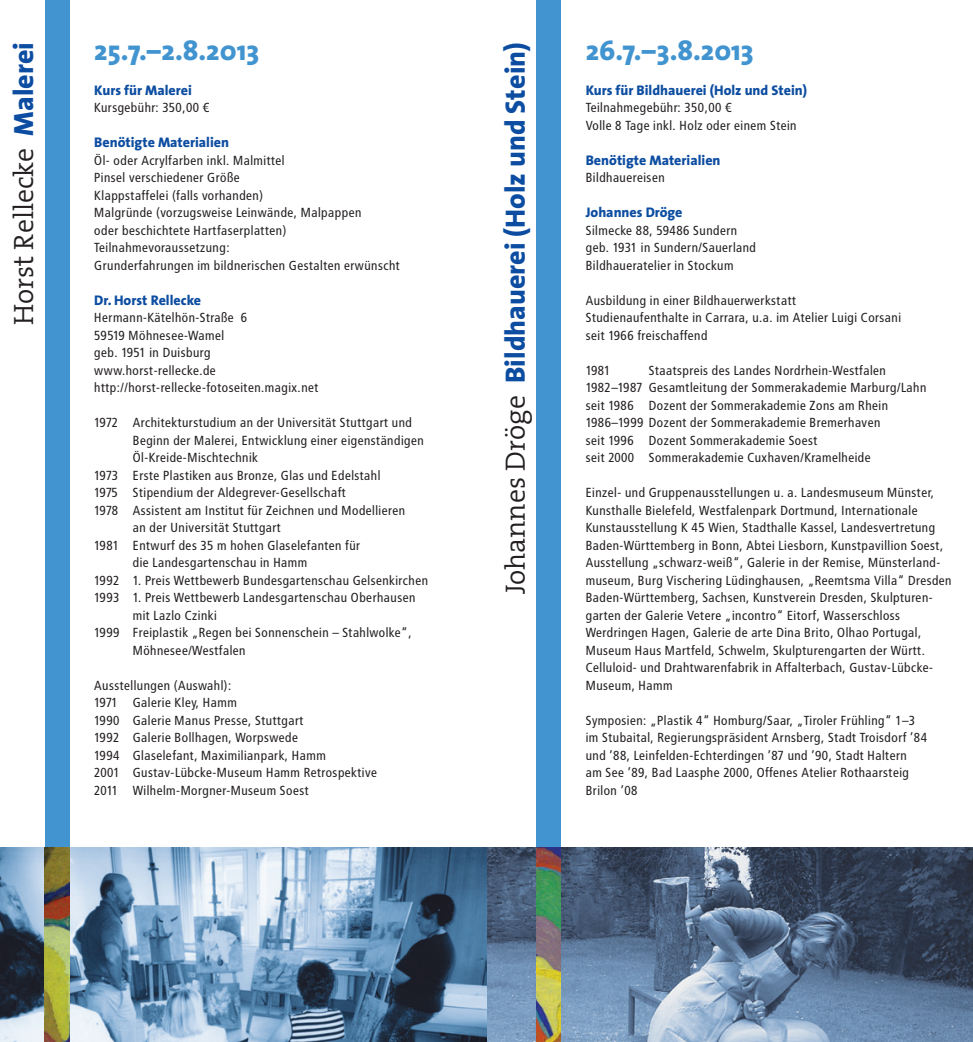
<style>
.page{position:relative;width:973px;height:1042px;background:#fff}
.page>*{position:absolute;margin:0;border:0;box-sizing:border-box;transform-origin:0 0}
.t1{font:800 28px "The Sans";color:#0d4da1}
.t2{font:800 28px "The Sans";color:#4194d0}
.t3{font:300 28px "The Serif";color:#231f20}
.t4{font:800 14px "The Sans";color:#0d4da1}
.t5{font:13.12px/17.5px "Transit";color:#231f20}
.s1{font-family:"The Sans";font-weight:800;color:#0d4da1}
.s2{font-family:"The Serif";font-weight:300;color:#231f20}
</style>
<div class="page">
<div style="left:536px;top:0;width:25px;height:1042px;background:#4194d0"></div>
<img style="left:486px;top:847px;width:486px;height:195px">
<img style="left:536px;top:847px;width:25px;height:195px">
<div style="left:45px;top:0;width:24px;height:1042px;background:#4194d0"></div>
<svg style="left:0;top:847px;width:486px;height:195px;background:#7590a7"></svg>
<img style="left:45px;top:847px;width:24px;height:195px">
<h1 class="t3" style="left:1px;top:325px;width:285px;rotate:-90deg">Horst Rellecke <span class="s1">Malerei</span></h1>
<h1 class="t2" style="left:94px;top:27px;width:166px">25.7.–2.8.2013</h1>
<p class="t4" style="left:94px;top:78px;width:99px">Kurs für Malerei</p>
<p class="t5" style="left:94px;top:99px;width:117px">Kursgebühr: 350,00 €</p>
<p class="t4" style="left:94px;top:131px;width:136px">Benötigte Materialien</p>
<p class="t5" style="left:94px;top:152px;width:307px">Öl- oder Acrylfarben inkl. Malmittel<br>Pinsel verschiedener Größe<br>Klappstaffelei (falls vorhanden)<br>Malgründe (vorzugsweise Leinwände, Malpappen<br>oder beschichtete Hartfaserplatten)<br>Teilnahmevoraussetzung:<br>Grunderfahrungen im bildnerischen Gestalten erwünscht</p>
<p class="t4" style="left:94px;top:288px;width:108px">Dr. Horst Rellecke</p>
<p class="t5" style="left:94px;top:309px;width:226px">Hermann-Kätelhön-Straße 6<br>59519 Möhnesee-Wamel<br>geb. 1951 in Duisburg www.horst-rellecke.de http://horst-rellecke-fotoseiten.magix.net</p>
<p class="t5" style="left:94px;top:414px;width:319px">1972 Architekturstudium an der Universität Stuttgart und</p>
<p class="t5" style="left:133px;top:432px;width:293px">Beginn der Malerei, Entwicklung einer eigenständigen</p>
<p class="t5" style="left:133px;top:449px;width:127px">Öl-Kreide-Mischtechnik</p>
<p class="t5" style="left:94px;top:467px;width:288px">1973 Erste Plastiken aus Bronze, Glas und Edelstahl</p>
<p class="t5" style="left:94px;top:484px;width:253px">1975 Stipendium der Aldegrever-Gesellschaft</p>
<p class="t5" style="left:94px;top:502px;width:313px">1978 Assistent am Institut für Zeichnen und Modellieren</p>
<p class="t5" style="left:133px;top:519px;width:150px">an der Universität Stuttgart</p>
<p class="t5" style="left:94px;top:537px;width:268px">1981 Entwurf des 35 m hohen Glaselefanten für</p>
<p class="t5" style="left:133px;top:554px;width:176px">die Landesgartenschau in Hamm</p>
<p class="t5" style="left:94px;top:572px;width:335px">1992 1. Preis Wettbewerb Bundesgartenschau Gelsenkirchen</p>
<p class="t5" style="left:94px;top:589px;width:323px">1993 1. Preis Wettbewerb Landesgartenschau Oberhausen</p>
<p class="t5" style="left:133px;top:607px;width:86px">mit Lazlo Czinki</p>
<p class="t5" style="left:94px;top:624px;width:319px">1999 Freiplastik „Regen bei Sonnenschein – Stahlwolke“,</p>
<p class="t5" style="left:133px;top:642px;width:115px">Möhnesee/Westfalen</p>
<p class="t5" style="left:94px;top:677px;width:285px">Ausstellungen (Auswahl):<br>1971 Galerie Kley, Hamm<br>1990 Galerie Manus Presse, Stuttgart<br>1992 Galerie Bollhagen, Worpswede<br>1994 Glaselefant, Maximilianpark, Hamm<br>2001 Gustav-Lübcke-Museum Hamm Retrospektive 2011 Wilhelm-Morgner-Museum Soest</p>
<h1 class="t1" style="left:491px;top:594px;width:553px;rotate:-90deg"><span class="s2">Johannes Dröge</span> Bildhauerei (Holz und Stein)</h1>
<h1 class="t2" style="left:585px;top:27px;width:169px">26.7.–3.8.2013</h1>
<p class="t4" style="left:585px;top:78px;width:223px">Kurs für Bildhauerei (Holz und Stein)</p>
<p class="t5" style="left:585px;top:99px;width:213px">Teilnahmegebühr: 350,00 €<br>Volle 8 Tage inkl. Holz oder einem Stein</p>
<p class="t4" style="left:585px;top:148px;width:136px">Benötigte Materialien</p>
<p class="t5" style="left:585px;top:169px;width:81px">Bildhauereisen</p>
<p class="t4" style="left:585px;top:201px;width:98px">Johannes Dröge</p>
<p class="t5" style="left:585px;top:222px;width:172px">Silmecke 88, 59486 Sundern geb. 1931 in Sundern/Sauerland<br>Bildhaueratelier in Stockum</p>
<p class="t5" style="left:585px;top:292px;width:317px">Ausbildung in einer Bildhauerwerkstatt<br>Studienaufenthalte in Carrara, u.a. im Atelier Luigi Corsani seit 1966 freischaffend</p>
<p class="t5" style="left:585px;top:362px;width:27px">1981</p>
<p class="t5" style="left:585px;top:362px;width:342px;text-indent:63px">Staatspreis des Landes Nordrhein-Westfalen 1982–1987 Gesamtleitung der Sommerakademie Marburg/Lahn seit 1986 Dozent der Sommerakademie Zons am Rhein 1986–1999 Dozent der Sommerakademie Bremerhaven<br>seit 1996 Dozent Sommerakademie Soest<br>seit 2000 Sommerakademie Cuxhaven/Kramelheide</p>
<p class="t5" style="left:585px;top:484px;width:368px">Einzel- und Gruppenausstellungen u. a. Landesmuseum Münster, Kunsthalle Bielefeld, Westfalenpark Dortmund, Internationale Kunstausstellung K 45 Wien, Stadthalle Kassel, Landesvertretung Baden-Württemberg in Bonn, Abtei Liesborn, Kunstpavillion Soest, Ausstellung „schwarz-weiß“, Galerie in der Remise, Münsterland&shy;museum, Burg Vischering Lüdinghausen, „Reemtsma Villa“ Dresden Baden-Württemberg, Sachsen, Kunstverein Dresden, Skulpturen&shy;garten der Galerie Vetere „incontro“ Eitorf, Wasserschloss Werdringen Hagen, Galerie de arte Dina Brito, Olhao Portugal, Museum Haus Martfeld, Schwelm, Skulpturengarten der Württ.<br>Celluloid- und Drahtwarenfabrik in Affalterbach, Gustav-Lübcke-Museum, Hamm</p>
<p class="t5" style="left:585px;top:712px;width:343px">Symposien: „Plastik 4“ Homburg/Saar, „Tiroler Frühling“ 1–3 im Stubaital, Regierungspräsident Arnsberg, Stadt Troisdorf ’84 und ’88, Leinfelden-Echterdingen ’87 und ’90, Stadt Haltern<br>am See ’89, Bad Laasphe 2000, Offenes Atelier Rothaarsteig Brilon ’08</p>
</div>
